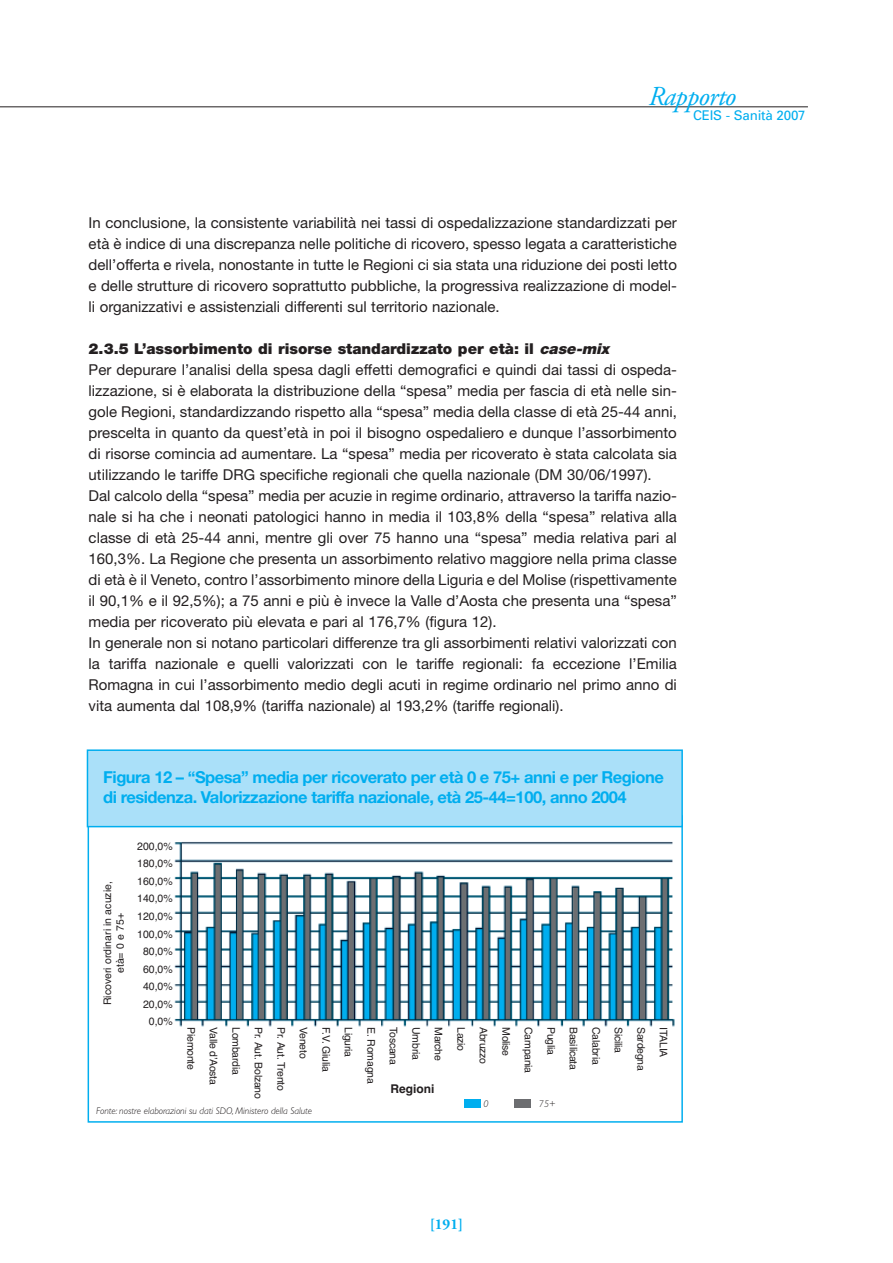
<style>
.page{position:relative;width:893px;height:1263px;background:#fff}
.page>*{position:absolute;margin:0;border:0;box-sizing:border-box;transform-origin:0 0}
.t1{font:italic 27.45px "Adobe Garamond";letter-spacing:-.025em;color:#00aeef}
.t2{font:700 16.5px/19.5px "Helvetica Neue";letter-spacing:-.03em;color:#00aeef}
.t3{font:15px/21px "Helvetica Neue";color:#231f20;text-align:justify}
.t4{font:700 15px "Adobe Garamond";color:#00aeef}
.t5{font:13.35px "Univers";letter-spacing:-.015em;color:#00aeef}
.t6{font:700 12px "Helvetica";color:#231f20}
.t7{font:10.65px/17.5px "Helvetica";color:#231f20;text-align:right}
.t8{font:10.5px/22.5px "Helvetica";letter-spacing:-.02em;color:#231f20}
.t9{font:10.5px/12.6px "Helvetica";color:#231f20;text-align:center}
.t10{font:italic 300 9.75px "Gill Sans";letter-spacing:-.005em;color:#231f20}
.s1{font-weight:900}
.s2{font-weight:900;font-style:italic}
</style>
<div class="page">
<hr style="left:0;top:106px;width:808px;height:1px;background:#231f20">
<div style="left:87px;top:750px;width:595px;height:77px;background:#aae0f9"></div>
<div style="left:87px;top:749px;width:596px;height:78px;border:2px solid #00aeef"></div>
<div style="left:464px;top:1100px;width:17px;height:8px;background:#00aeef"></div>
<div style="left:514px;top:1100px;width:17px;height:8px;background:#6c6d70"></div>
<img style="left:174px;top:841px;width:501px;height:186px">
<h1 class="t1" style="left:647px;top:86px;width:89px">Rapporto</h1>
<p class="t5" style="left:693px;top:110px;width:114px">CEIS - Sanità 2007</p>
<p class="t3" style="left:89px;top:213px;width:590px">In conclusione, la consistente variabilità nei tassi di ospedalizzazione standardizzati per età è indice di una discrepanza nelle politiche di ricovero, spesso legata a caratteristiche dell’offerta e rivela, nonostante in tutte le Regioni ci sia stata una riduzione dei posti letto e delle strutture di ricovero soprattutto pubbliche, la progressiva realizzazione di model&shy;li organizzativi e assistenziali differenti sul territorio nazionale.</p>
<p class="t3" style="left:89px;top:339px;width:590px;text-align:left"><span class="s1">2.3.5 L’assorbimento di risorse standardizzato per età: il</span> <span class="s2">case-mix<br></span>Per depurare l’analisi della spesa dagli effetti demografici e quindi dai tassi di ospeda&shy;lizzazione, si è elaborata la distribuzione della “spesa” media per fascia di età nelle sin&shy;gole Regioni, standardizzando rispetto alla “spesa” media della classe di età 25-44 anni, prescelta in quanto da quest’età in poi il bisogno ospedaliero e dunque l’assorbimento di risorse comincia ad aumentare. La “spesa” media per ricoverato è stata calcolata sia utilizzando le tariffe DRG specifiche regionali che quella nazionale (DM 30/06/1997).<br>Dal calcolo della “spesa” media per acuzie in regime ordinario, attraverso la tariffa nazio&shy;nale si ha che i neonati patologici hanno in media il 103,8% della “spesa” relativa alla classe di età 25-44 anni, mentre gli over 75 hanno una “spesa” media relativa pari al 160,3%. La Regione che presenta un assorbimento relativo maggiore nella prima classe di età è il Veneto, contro l’assorbimento minore della Liguria e del Molise (rispettivamente il 90,1% e il 92,5%); a 75 anni e più è invece la Valle d’Aosta che presenta una “spesa” media per ricoverato più elevata e pari al 176,7% (figura 12).<br>In generale non si notano particolari differenze tra gli assorbimenti relativi valorizzati con la tariffa nazionale e quelli valorizzati con le tariffe regionali: fa eccezione l’Emilia Romagna in cui l’assorbimento medio degli acuti in regime ordinario nel primo anno di vita aumenta dal 108,9% (tariffa nazionale) al 193,2% (tariffe regionali).</p>
<p class="t2" style="left:103px;top:769px;width:562px">Figura 12 – “Spesa” media per ricoverato per età 0 e 75+ anni e per Regione di residenza. Valorizzazione tariffa nazionale, età 25-44=100, anno 2004</p>
<p class="t7" style="left:137px;top:837px;width:37px">200,0%<br>180,0%<br>160,0%<br>140,0%<br>120,0%<br>100,0%<br>80,0%<br>60,0%<br>40,0%<br>20,0%<br>0,0%</p>
<p class="t9" style="left:101px;top:1005px;width:125px;rotate:-90deg">Ricoveri ordinari in acuzie, età= 0 e 75+</p>
<p class="t8" style="left:675px;top:1027px;width:73px;rotate:90deg">ITALIA<br>Sardegna<br>Sicilia<br>Calabria<br>Basilicata<br>Puglia<br>Campania<br>Molise<br>Abruzzo<br>Lazio<br>Marche<br>Umbria<br>Toscana<br>E. Romagna<br>Liguria<br>F.V. Giulia<br>Veneto<br>Pr. Aut. Trento<br>Pr. Aut. Bolzano<br>Lombardia<br>Valle d’Aosta<br>Piemonte</p>
<p class="t6" style="left:391px;top:1082px;width:46px">Regioni</p>
<p class="t10" style="left:484px;top:1098px;width:7px">0</p>
<p class="t10" style="left:539px;top:1098px;width:18px">75+</p>
<p class="t10" style="left:96px;top:1105px;width:218px">Fonte: nostre elaborazioni su dati SDO, Ministero della Salute</p>
<p class="t4" style="left:430px;top:1218px;width:35px">[191]</p>
</div>
